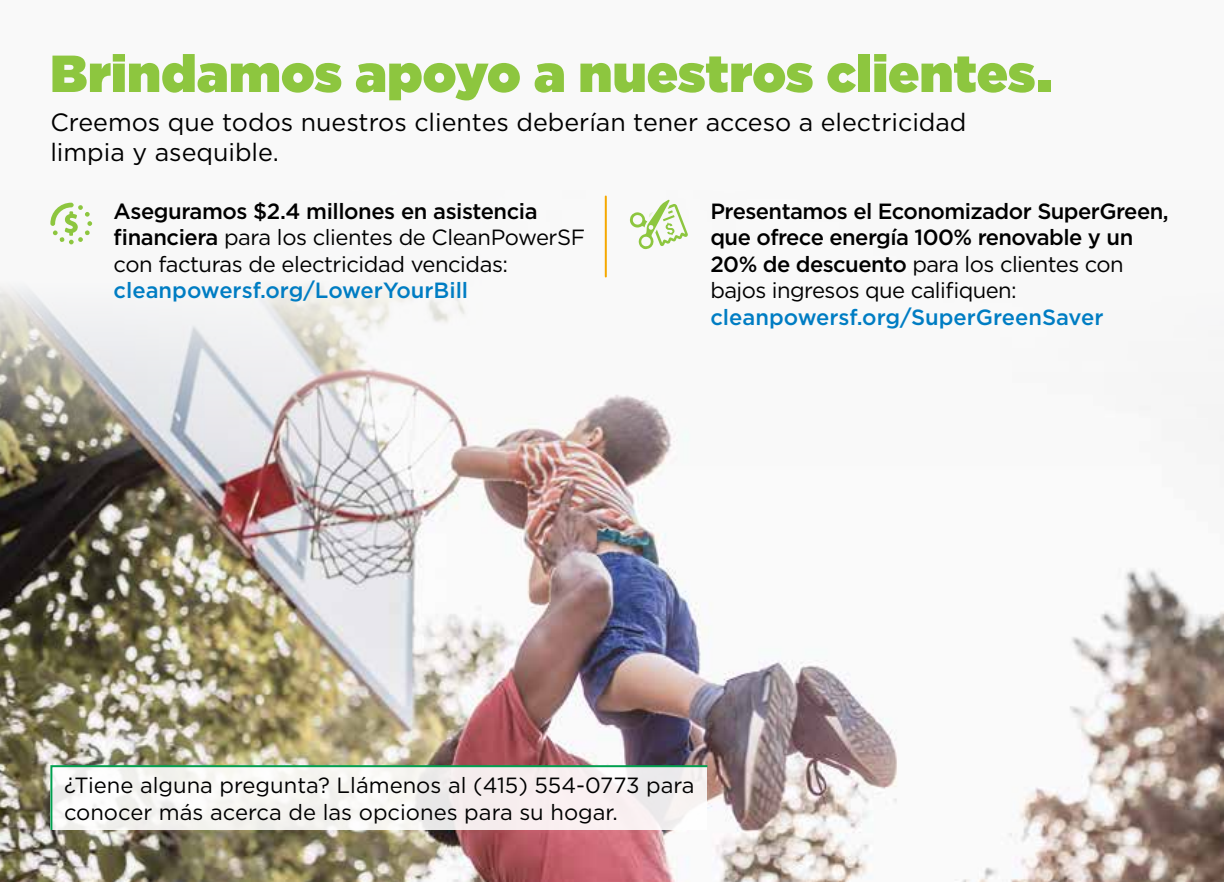
<style>
.page{position:relative;width:1224px;height:882px;background:#fff}
.page>*{position:absolute;margin:0;border:0;box-sizing:border-box;transform-origin:0 0}
.t1{font:900 52px "Gotham";letter-spacing:.005em;color:#8dc63f}
.t2{font:25px/30px "Gotham";color:#000}
.t3{font:500 22px/26.4px "Gotham";letter-spacing:-.025em;color:#000}
.t4{font:22px/26.4px "Gotham";letter-spacing:-.02em;color:#000}
.t5{font:22px/26.4px "Gotham";color:#000}
.t6{font:500 22px "Gotham";color:#007dc3}
.s1{font-weight:500}
.s2{font-weight:400}
</style>
<div class="page">
<div style="left:0;top:0;width:1224px;height:487px;background:#f9f9f9"></div>
<img style="left:0;top:195px;width:1224px;height:687px">
<svg style="left:49px;top:764px;width:660px;height:68px"></svg>
<svg style="left:50px;top:203px;width:42px;height:41px"></svg>
<svg style="left:630px;top:200px;width:58px;height:49px"></svg>
<hr style="left:605px;top:196px;width:2px;height:81px;background:#f5a800">
<h1 class="t1" style="left:50px;top:36px;width:1002px">Brindamos apoyo a nuestros clientes.</h1>
<p class="t2" style="left:50px;top:107px;width:918px">Creemos que todos nuestros clientes deberían tener acceso a electricidad limpia y asequible.</p>
<p class="t4" style="left:114px;top:198px;width:473px"><span class="s1">Aseguramos $2.4 millones en asistencia financiera</span> para los clientes de CleanPowerSF con facturas de electricidad vencidas:</p>
<p class="t6" style="left:114px;top:276px;width:356px">cleanpowersf.org/LowerYourBill</p>
<p class="t3" style="left:710px;top:198px;width:460px">Presentamos el Economizador SuperGreen, que ofrece energía 100% renovable y un 20% de descuento <span class="s2">para los clientes con bajos ingresos que califiquen:</span></p>
<p class="t6" style="left:710px;top:302px;width:395px">cleanpowersf.org/SuperGreenSaver</p>
<p class="t5" style="left:64px;top:772px;width:632px">¿Tiene alguna pregunta? Llámenos al (415) 554-0773 para conocer más acerca de las opciones para su hogar.</p>
</div>
